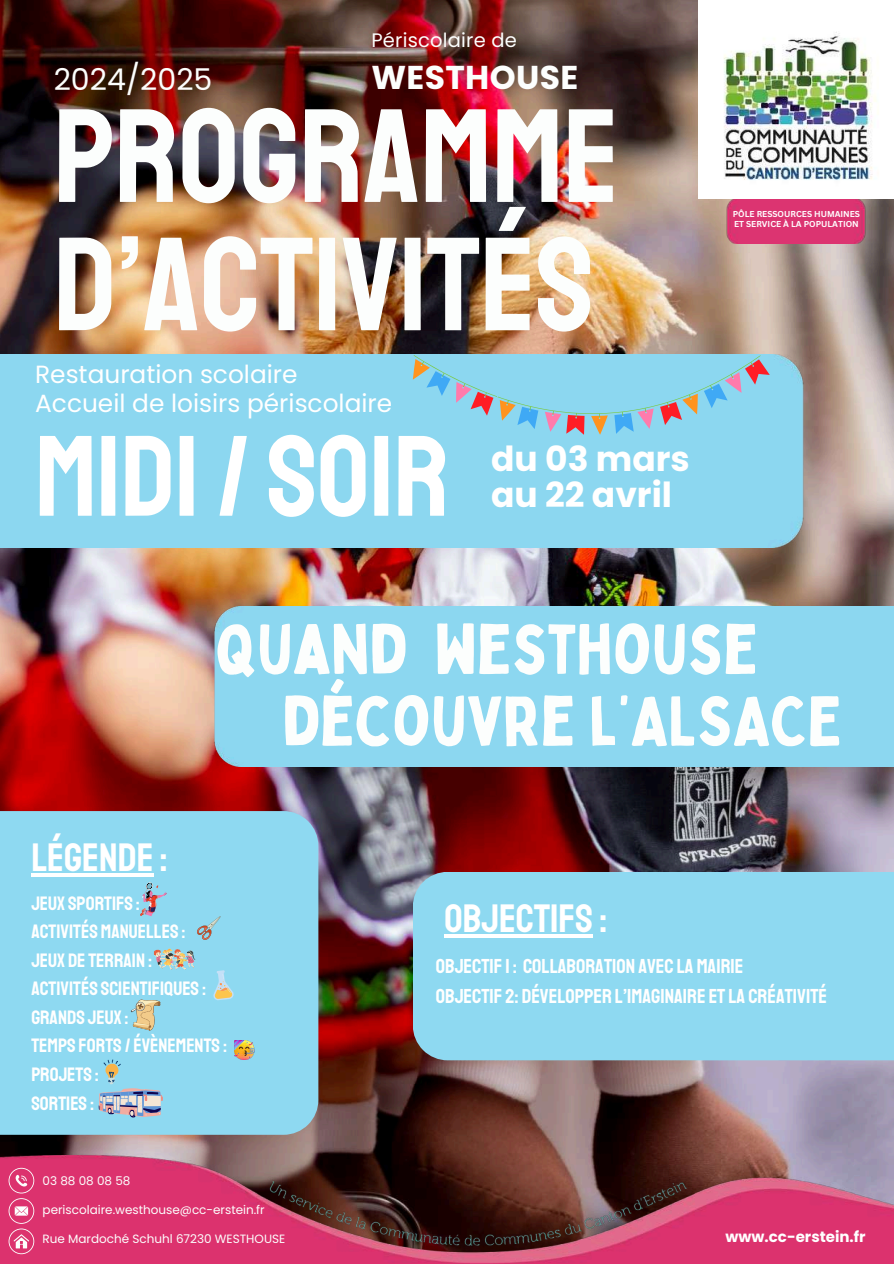
<style>
.page{position:relative;width:894px;height:1264px;background:#fff}
.page>*{position:absolute;margin:0;border:0;box-sizing:border-box;transform-origin:0 0}
.t1{font:133.05px "Staatliches";color:#fcfefd}
.t2{font:132.9px "Staatliches";color:#fcfefd}
.t3{font:114.6px "Staatliches";color:#fff}
.t4{font:69px/71.7px "Bobby Jones";color:#fcfefd}
.t5{font:40.2px "Staatliches";color:#fff}
.t6{font:700 34.5px/36px "Poppins";color:#fff}
.t7{font:700 33px "Poppins";letter-spacing:.01em;color:#fcfefd}
.t8{font:30px "Poppins";color:#fcfefd}
.t9{font:24.9px/29.2px "Poppins";color:#fff}
.t10{font:20.4px/29.2px "Staatliches";color:#fff}
.t11{font:19.65px/28.5px "Staatliches";color:#fff}
.t12{font:19.5px "Poppins";letter-spacing:.01em;color:#fcfefd}
.t13{font:700 15px "Poppins";color:#fff}
.t14{font:12px "Poppins";color:#fcfefd}
.t15{font:700 8.4px "Canva Sans";color:#fff}
</style>
<div class="page">
<img style="left:0;top:0;width:893px;height:1147px">
<div style="left:0;top:355px;width:804px;height:192px;background:#8cd7f0"></div>
<img style="left:726px;top:199px;width:138px;height:45px">
<img style="left:698px;top:0;width:195px;height:198px">
<img style="left:0;top:1147px;width:893px;height:116px">
<svg style="left:9px;top:1167px;width:25px;height:87px;background:#e25d8c"></svg>
<div style="left:213px;top:606px;width:680px;height:160px;background:#8cd7f0"></div>
<div style="left:0;top:811px;width:318px;height:323px;background:#8ed9f1"></div>
<svg style="left:130px;top:999px;width:30px;height:31px"></svg>
<div style="left:412px;top:871px;width:481px;height:189px;background:#8ed9f1"></div>
<svg style="left:140px;top:882px;width:27px;height:34px"></svg>
<svg style="left:197px;top:916px;width:23px;height:23px"></svg>
<svg style="left:154px;top:948px;width:41px;height:21px"></svg>
<svg style="left:212px;top:970px;width:23px;height:30px"></svg>
<img style="left:234px;top:1040px;width:21px;height:19px">
<svg style="left:99px;top:1059px;width:64px;height:58px;background:#9dc0d2"></svg>
<svg style="left:412px;top:355px;width:357px;height:80px;background:#91cbe1"></svg>
<hr style="left:31px;top:873px;width:122px;height:4px;background:#fff">
<hr style="left:444px;top:934px;width:149px;height:3px;background:#fff">
<h3 class="t8" style="left:54px;top:58px;width:160px">2024/2025</h3>
<p class="t12" style="left:371px;top:27px;width:147px">Périscolaire de</p>
<h3 class="t7" style="left:371px;top:54px;width:208px">WESTHOUSE</h3>
<h1 class="t1" style="left:54px;top:75px;width:567px">PROGRAMME</h1>
<h2 class="t2" style="left:54px;top:204px;width:541px">D’ACTIVITÉS</h2>
<p class="t9" style="left:35px;top:359px;width:358px">Restauration scolaire<br>Accueil de loisirs périscolaire</p>
<h3 class="t3" style="left:35px;top:407px;width:415px">MIDI/ SOIR</h3>
<h3 class="t6" style="left:491px;top:440px;width:200px">du 03 mars au 22 avril</h3>
<p class="t15" style="left:732px;top:208px;width:129px">PÔLE RESSOURCES HUMAINES</p>
<p class="t15" style="left:733px;top:218px;width:126px">ET SERVICE À LA POPULATION</p>
<h3 class="t5" style="left:31px;top:833px;width:138px">LÉGENDE :</h3>
<h3 class="t4" style="left:282px;top:611px;width:561px;text-indent:-68px">QUAND WESTHOUSE<br>DÉCOUVRE L’ALSACE</h3>
<p class="t11" style="left:31px;top:889px;width:197px">JEUX SPORTIFS :<br>ACTIVITÉS MANUELLES :<br>JEUX DE TERRAIN :<br>ACTIVITÉS SCIENTIFIQUES :<br>GRANDS JEUX :<br>TEMPS FORTS / ÉVÈNEMENTS :<br>PROJETS :<br>SORTIES :</p>
<p class="t14" style="left:43px;top:1172px;width:89px">03 88 08 08 58</p>
<p class="t14" style="left:43px;top:1201px;width:224px">periscolaire.westhouse@cc-erstein.fr</p>
<p class="t14" style="left:43px;top:1230px;width:244px">Rue Mardoché Schuhl 67230 WESTHOUSE</p>
<h3 class="t5" style="left:444px;top:893px;width:164px">OBJECTIFS :</h3>
<p class="t10" style="left:436px;top:952px;width:392px">OBJECTIF 1 : COLLABORATION AVEC LA MAIRIE<br>OBJECTIF 2: DÉVELOPPER L’IMAGINAIRE ET LA CRÉATIVITÉ</p>
<p class="t13" style="left:725px;top:1226px;width:141px">www.cc-erstein.fr</p>
</div>
